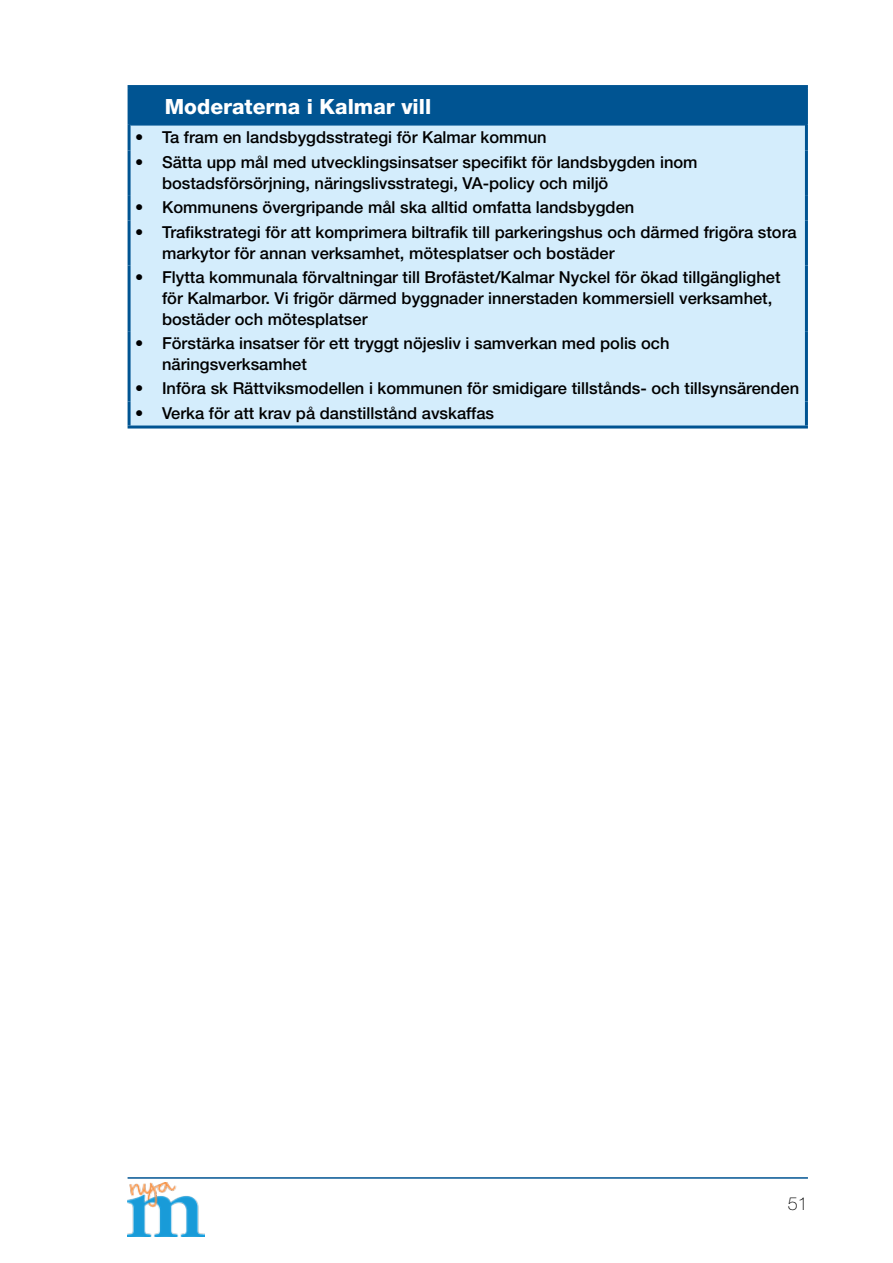
<style>
.page{position:relative;width:893px;height:1263px;background:#fff}
.page>*{position:absolute;margin:0;border:0;box-sizing:border-box;transform-origin:0 0}
.t1{font:800 21px "Helvetica Neue LT Std";color:#fff}
.t2{font:100 18px "Helvetica Neue LT Std";color:#000}
.t3{font:500 16.5px/21px "Helvetica Neue LT Std";color:#000}
</style>
<div class="page">
<hr style="left:128px;top:1177px;width:680px;height:2px;background:#005492">
<img style="left:128px;top:1183px;width:76px;height:54px">
<div style="left:129px;top:87px;width:677px;height:38px;background:#005492"></div>
<div style="left:131px;top:126px;width:674px;height:299px;background:#d4edfc"></div>
<hr style="left:128px;top:85px;width:680px;height:3px;background:#005492">
<hr style="left:128px;top:88px;width:3px;height:37px;background:#005492">
<hr style="left:805px;top:88px;width:3px;height:37px;background:#005492">
<hr style="left:131px;top:124px;width:674px;height:2px;background:#005492">
<hr style="left:128px;top:125px;width:3px;height:25px;background:#005492">
<hr style="left:805px;top:125px;width:3px;height:25px;background:#005492">
<hr style="left:128px;top:150px;width:3px;height:45px;background:#005492">
<hr style="left:805px;top:150px;width:3px;height:45px;background:#005492">
<hr style="left:128px;top:195px;width:3px;height:26px;background:#005492">
<hr style="left:805px;top:195px;width:3px;height:26px;background:#005492">
<hr style="left:128px;top:221px;width:3px;height:44px;background:#005492">
<hr style="left:805px;top:221px;width:3px;height:44px;background:#005492">
<hr style="left:128px;top:265px;width:3px;height:66px;background:#005492">
<hr style="left:805px;top:265px;width:3px;height:66px;background:#005492">
<hr style="left:128px;top:331px;width:3px;height:45px;background:#005492">
<hr style="left:805px;top:331px;width:3px;height:45px;background:#005492">
<hr style="left:128px;top:376px;width:3px;height:25px;background:#005492">
<hr style="left:805px;top:376px;width:3px;height:25px;background:#005492">
<hr style="left:128px;top:401px;width:3px;height:24px;background:#005492">
<hr style="left:805px;top:401px;width:3px;height:24px;background:#005492">
<hr style="left:128px;top:425px;width:680px;height:3px;background:#005492">
<p class="t1" style="left:165px;top:94px;width:268px">Moderaterna i Kalmar vill</p>
<p class="t3" style="left:135px;top:126px;width:413px">• Ta fram en landsbygdsstrategi för Kalmar kommun</p>
<p class="t3" style="left:162px;top:152px;width:537px;text-indent:-27px">• Sätta upp mål med utvecklingsinsatser specifikt för landsbygden inom bostadsförsörjning, näringslivsstrategi, VA-policy och miljö</p>
<p class="t3" style="left:135px;top:196px;width:501px">• Kommunens övergripande mål ska alltid omfatta landsbygden</p>
<p class="t3" style="left:162px;top:222px;width:636px;text-indent:-27px">• Trafikstrategi för att komprimera biltrafik till parkeringshus och därmed frigöra stora markytor för annan verksamhet, mötesplatser och bostäder</p>
<p class="t3" style="left:162px;top:267px;width:620px;text-indent:-27px">• Flytta kommunala förvaltningar till Brofästet/Kalmar Nyckel för ökad tillgänglighet för Kalmarbor. Vi frigör därmed byggnader innerstaden kommersiell verksamhet, bostäder och mötesplatser</p>
<p class="t3" style="left:162px;top:332px;width:509px;text-indent:-27px">• Förstärka insatser för ett tryggt nöjesliv i samverkan med polis och näringsverksamhet</p>
<p class="t3" style="left:135px;top:377px;width:666px">• Införa sk Rättviksmodellen i kommunen för smidigare tillstånds- och tillsynsärenden</p>
<p class="t3" style="left:135px;top:403px;width:360px">• Verka för att krav på danstillstånd avskaffas</p>
<p class="t2" style="left:788px;top:1193px;width:22px">51</p>
</div>
